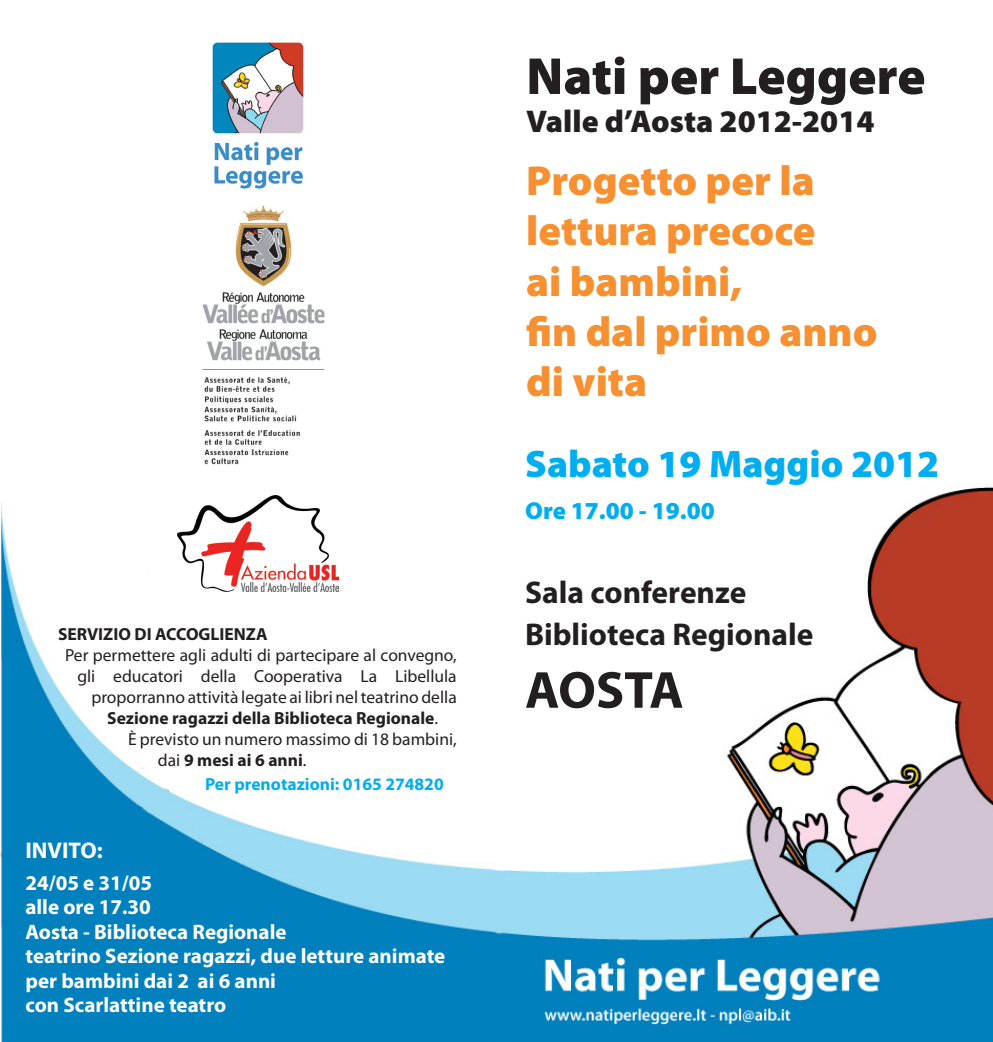
<style>
.page{position:relative;width:993px;height:1042px;background:#fff}
.page>*{position:absolute;margin:0;border:0;box-sizing:border-box;transform-origin:0 0}
.t1{font:900 52.5px "Myriad Pro";color:#231f20}
.t2{font:700 52.5px "Myriad Pro";letter-spacing:-.01em;color:#231f20}
.t3{font:900 42px "Myriad Pro";color:#f69030}
.t4{font:900 38.5px "Myriad Pro";color:#00aeef}
.t5{font:700 31.5px "Myriad Pro";color:#231f20}
.t6{font:900 31.5px "Myriad Pro";color:#231f20}
.t7{font:900 24.5px "Myriad Pro";color:#00aeef}
.t8{font:700 22.75px "Myriad Pro";color:#fff}
.t9{font:700 21px "Myriad Pro";color:#fff}
.t10{font:17.5px/21px "Myriad Pro";color:#231f20}
.t11{font:700 17.5px "Myriad Pro";color:#231f20}
.t12{font:700 17.5px "Myriad Pro";color:#00aeef}
.s1{font-weight:400}
.s2{font-weight:700}
</style>
<div class="page">
<img style="left:0;top:486px;width:992px;height:556px">
<img style="left:177px;top:495px;width:161px;height:97px">
<img style="left:212px;top:42px;width:92px;height:147px">
<img style="left:202px;top:205px;width:123px;height:260px">
<p class="t11" style="left:58px;top:622px;width:211px">SERVIZIO DI ACCOGLIENZA</p>
<p class="t10" style="left:65px;top:644px;width:393px">Per permettere agli adulti di partecipare al convegno,</p>
<p class="t10" style="left:77px;top:665px;width:381px">gli educatori della Cooperativa La Libellula</p>
<p class="t10" style="left:91px;top:686px;width:367px">proporranno attività legate ai libri nel teatrino della</p>
<p class="t11" style="left:107px;top:706px;width:332px">Sezione ragazzi della Biblioteca Regionale<span class="s1">.</span></p>
<p class="t10" style="left:158px;top:728px;width:300px;text-indent:-30px">È previsto un numero massimo di 18 bambini, dai <span class="s2">9 mesi ai 6 anni</span>.</p>
<p class="t12" style="left:205px;top:773px;width:240px">Per prenotazioni: 0165 274820</p>
<p class="t8" style="left:25px;top:835px;width:79px">INVITO:</p>
<p class="t9" style="left:25px;top:869px;width:128px">24/05 e 31/05</p>
<p class="t9" style="left:25px;top:893px;width:127px">alle ore 17.30</p>
<p class="t9" style="left:25px;top:918px;width:262px">Aosta - Biblioteca Regionale</p>
<p class="t9" style="left:25px;top:942px;width:421px">teatrino Sezione ragazzi, due letture animate</p>
<p class="t9" style="left:25px;top:967px;width:252px">per bambini dai 2 ai 6 anni</p>
<p class="t9" style="left:25px;top:991px;width:202px">con Scarlattine teatro</p>
<p class="t1" style="left:526px;top:41px;width:400px">Nati per Leggere</p>
<p class="t6" style="left:526px;top:100px;width:349px">Valle d’Aosta 2012-2014</p>
<p class="t3" style="left:526px;top:153px;width:290px">Progetto per la</p>
<p class="t3" style="left:526px;top:203px;width:291px">lettura precoce</p>
<p class="t3" style="left:526px;top:253px;width:218px">ai bambini,</p>
<p class="t3" style="left:526px;top:304px;width:352px">fin dal primo anno</p>
<p class="t3" style="left:526px;top:354px;width:122px">di vita</p>
<p class="t4" style="left:525px;top:438px;width:415px">Sabato 19 Maggio 2012</p>
<p class="t7" style="left:525px;top:494px;width:191px">Ore 17.00 - 19.00</p>
<p class="t5" style="left:525px;top:571px;width:223px">Sala conferenze</p>
<p class="t5" style="left:525px;top:613px;width:290px">Biblioteca Regionale</p>
<p class="t2" style="left:525px;top:656px;width:160px">AOSTA</p>
</div>
